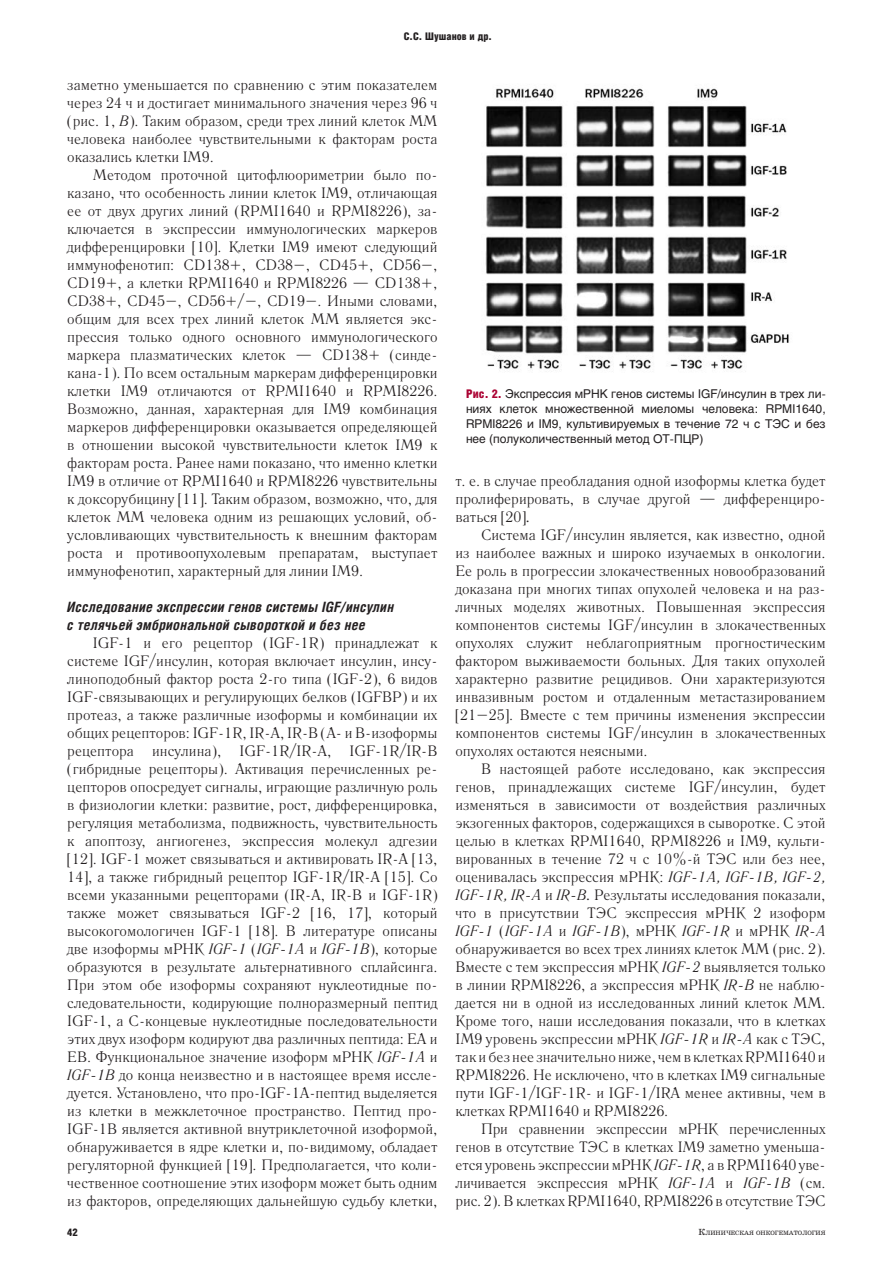
<style>
.page{position:relative;width:893px;height:1263px;background:#fff}
.page>*{position:absolute;margin:0;border:0;box-sizing:border-box;transform-origin:0 0}
.t1{font:15px/18px "Literaturnaya C";color:#231f20;text-align:justify}
.t2{font:italic 700 14.25px/18px "Helios Cond";letter-spacing:.025em;color:#231f20}
.t3{font:12px/15px "Helios";color:#231f20;text-align:justify}
.t4{font:900 10.5px "Helios Cond";letter-spacing:.005em;color:#231f20}
.t5{font:6.3px "School";color:#231f20}
.s1{font-style:italic}
.s2{font-family:"Helios Cond";font-weight:900;color:#ab0333}
.s3{font-size:9px}
</style>
<div class="page">
<img style="left:485px;top:88px;width:304px;height:282px">
<p class="t4" style="left:404px;top:32px;width:90px">С.С. Шушанов и др.</p>
<p class="t1" style="left:67px;top:77px;width:372px">заметно уменьшается по сравнению с этим показателем через 24 ч и достигает минимального значения через 96 ч (рис. 1, <span class="s1">В</span>). Таким образом, среди трех линий клеток ММ человека наиболее чувствительными к факторам роста оказались клетки IM9.</p>
<p class="t1" style="left:67px;top:167px;width:372px;text-indent:26px">Методом проточной цитофлюориметрии было по&shy;казано, что особенность линии клеток IM9, отличающая ее от двух других линий (RPMI1640 и RPMI8226), за&shy;ключается в экспрессии иммунологических маркеров дифференцировки [10]. Клетки IM9 имеют следующий иммунофенотип: CD138+, CD38–, CD45+, CD56–, CD19+, а клетки RPMI1640 и RPMI8226 — CD138+, CD38+, CD45–, CD56+/–, CD19–. Иными словами, общим для всех трех линий клеток ММ является экс&shy;прессия только одного основного иммунологического маркера плазматических клеток — CD138+ (синде&shy;кана-1). По всем остальным маркерам дифференцировки клетки IM9 отличаются от RPMI1640 и RPMI8226.<br>Возможно, данная, характерная для IM9 комбинация маркеров дифференцировки оказывается определяющей в отношении высокой чувствительности клеток IM9 к факторам роста. Ранее нами показано, что именно клетки IM9 в отличие от RPMI1640 и RPMI8226 чувствительны к доксорубицину [11]. Таким образом, возможно, что, для клеток ММ человека одним из решающих условий, об&shy;условливающих чувствительность к внешним факторам роста и противоопухолевым препаратам, выступает иммунофенотип, характерный для линии IM9.</p>
<p class="t2" style="left:67px;top:599px;width:328px">Исследование экспрессии генов системы IGF/инсулин с телячьей эмбриональной сывороткой и без нее</p>
<p class="t1" style="left:67px;top:635px;width:372px;text-indent:26px">IGF-1 и его рецептор (IGF-1R) принадлежат к системе IGF/инсулин, которая включает инсулин, инсу&shy;линоподобный фактор роста 2-го типа (IGF-2), 6 видов IGF-связывающих и регулирующих белков (IGFBP) и их протеаз, а также различные изоформы и комбинации их общих рецепторов: IGF-1R, IR-A, IR-B (А- и В-изоформы рецептора инсулина), IGF-1R/IR-A, IGF-1R/IR-B (гибридные рецепторы). Активация перечисленных ре&shy;цепторов опосредует сигналы, играющие различную роль в физиологии клетки: развитие, рост, дифференцировка, регуляция метаболизма, подвижность, чувствительность к апоптозу, ангиогенез, экспрессия молекул адгезии [12]. IGF-1 может связываться и активировать IR-A [13, 14], а также гибридный рецептор IGF-1R/IR-A [15]. Со всеми указанными рецепторами (IR-A, IR-B и IGF-1R) также может связываться IGF-2 [16, 17], который высокогомологичен IGF-1 [18]. В литературе описаны две изоформы мРНК <span class="s1">IGF-1</span> (<span class="s1">IGF-1A</span> и <span class="s1">IGF-1B</span>), которые образуются в результате альтернативного сплайсинга.<br>При этом обе изоформы сохраняют нуклеотидные по&shy;следовательности, кодирующие полноразмерный пептид IGF-1, а С-концевые нуклеотидные последовательности этих двух изоформ кодируют два различных пептида: EA и EB. Функциональное значение изоформ мРНК <span class="s1">IGF-1A</span> и <span class="s1">IGF-1B</span> до конца неизвестно и в настоящее время иссле&shy;дуется. Установлено, что про-IGF-1А-пептид выделяется из клетки в межклеточное пространство. Пептид про-IGF-1B является активной внутриклеточной изоформой, обнаруживается в ядре клетки и, по-видимому, обладает регуляторной функцией [19]. Предполагается, что коли&shy;чественное соотношение этих изоформ может быть одним из факторов, определяющих дальнейшую судьбу клетки,</p>
<p class="t4" style="left:67px;top:1228px;width:12px">42</p>
<p class="t3" style="left:466px;top:387px;width:361px"><span class="s2">Рис. 2.</span> Экспрессия мРНК генов системы IGF/инсулин в трех ли&shy;ниях клеток множественной миеломы человека: RPMI1640, RPMI8226 и IM9, культивируемых в течение 72 ч с ТЭС и без нее (полуколичественный метод ОТ-ПЦР)</p>
<p class="t1" style="left:455px;top:473px;width:372px">т. е. в случае преобладания одной изоформы клетка будет пролиферировать, в случае другой — дифференциро&shy;ваться [20]<span class="s1">.</span></p>
<p class="t1" style="left:455px;top:527px;width:372px;text-indent:26px">Система IGF/инсулин является, как известно, одной из наиболее важных и широко изучаемых в онкологии.<br>Ее роль в прогрессии злокачественных новообразований доказана при многих типах опухолей человека и на раз&shy;личных моделях животных. Повышенная экспрессия компонентов системы IGF/инсулин в злокачественных опухолях служит неблагоприятным прогностическим фактором выживаемости больных. Для таких опухолей характерно развитие рецидивов. Они характеризуются инвазивным ростом и отдаленным метастазированием [21–25]. Вместе с тем причины изменения экспрессии компонентов системы IGF/инсулин в злокачественных опухолях остаются неясными.</p>
<p class="t1" style="left:455px;top:761px;width:372px;text-indent:26px">В настоящей работе исследовано, как экспрессия генов, принадлежащих системе IGF/инсулин, будет изменяться в зависимости от воздействия различных экзогенных факторов, содержащихся в сыворотке. С этой целью в клетках RPMI1640, RPMI8226 и IM9, культи&shy;вированных в течение 72 ч с 10%-й ТЭС или без нее, оценивалась экспрессия мРНК: <span class="s1">IGF-1A, IGF-1B, IGF-2, IGF-1R, IR-A</span> и <span class="s1">IR-B.</span> Результаты исследования показали, что в присутствии ТЭС экспрессия мРНК 2 изоформ <span class="s1">IGF-1</span> (<span class="s1">IGF-1A</span> и <span class="s1">IGF-1B</span>), мРНК <span class="s1">IGF-1R</span> и мРНК <span class="s1">IR-A </span>обнаруживается во всех трех линиях клеток ММ (рис. 2).<br>Вместе с тем экспрессия мРНК <span class="s1">IGF-2</span> выявляется только в линии RPMI8226, а экспрессия мРНК <span class="s1">IR-B</span> не наблю&shy;дается ни в одной из исследованных линий клеток ММ.<br>Кроме того, наши исследования показали, что в клетках IM9 уровень экспрессии мРНК <span class="s1">IGF-1R</span> и <span class="s1">IR-A</span> как с ТЭС, так и без нее значительно ниже, чем в клетках RPMI1640 и RPMI8226. Не исключено, что в клетках IM9 сигнальные пути IGF-1/IGF-1R- и IGF-1/IRA менее активны, чем в клетках RPMI1640 и RPMI8226.</p>
<p class="t1" style="left:455px;top:1121px;width:372px;text-indent:26px">При сравнении экспрессии мРНК перечисленных генов в отсутствие ТЭС в клетках IM9 заметно уменьша&shy;ется уровень экспрессии мРНК <span class="s1">IGF-1R</span>, а в RPMI1640 уве&shy;личивается экспрессия мРНК <span class="s1">IGF-1A</span> и <span class="s1">IGF-1B</span> (см. рис. 2). В клетках RPMI1640, RPMI8226 в отсутствие ТЭС</p>
<p class="t5" style="left:699px;top:1230px;width:129px"><span class="s3">К</span>ЛИНИЧЕСКАЯ ОНКОГЕМАТОЛОГИЯ</p>
</div>
